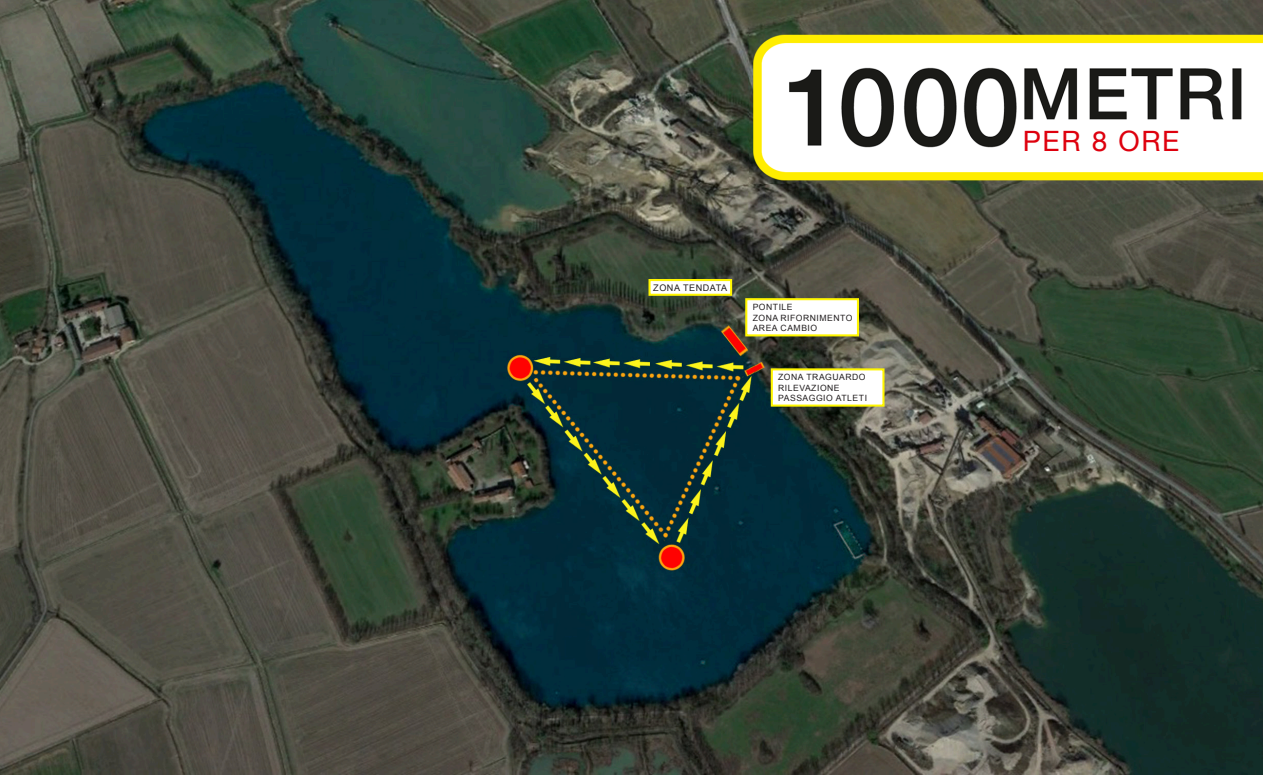
<style>
.page{position:relative;width:1263px;height:775px;background:#fff}
.page>*{position:absolute;margin:0;border:0;box-sizing:border-box;transform-origin:0 0}
.t1{font:27.97px "Helvetica Neue";letter-spacing:.06em;color:#de000e}
.t2{font:9.07px "Arial";letter-spacing:.06em;color:#231f20}
.t3{font:8.62px "Arial";letter-spacing:.06em;color:#231f20}
</style>
<div class="page">
<img style="left:0;top:0;width:1263px;height:775px">
<div style="left:648px;top:279px;width:84px;height:17px;background:#fff;border:2px solid #fff600"></div>
<div style="left:745px;top:298px;width:114px;height:38px;background:#fff;border:2px solid #fff600"></div>
<div style="left:771px;top:368px;width:113px;height:38px;background:#fff;border:2px solid #fff600"></div>
<img style="left:749px;top:27px;width:514px;height:156px">
<div style="left:1018px;top:134px;width:233px;height:17px;background:#fff"></div>
<p class="t2" style="left:653px;top:281px;width:76px">ZONA TENDATA</p>
<p class="t3" style="left:753px;top:301px;width:41px">PONTILE</p>
<p class="t3" style="left:753px;top:312px;width:101px">ZONA RIFORNIMENTO</p>
<p class="t3" style="left:753px;top:322px;width:66px">AREA CAMBIO</p>
<p class="t3" style="left:778px;top:372px;width:89px">ZONA TRAGUARDO</p>
<p class="t3" style="left:778px;top:382px;width:63px">RILEVAZIONE</p>
<p class="t3" style="left:778px;top:392px;width:90px">PASSAGGIO ATLETI</p>
<p class="t1" style="left:1023px;top:121px;width:158px">PER 8 ORE</p>
</div>
